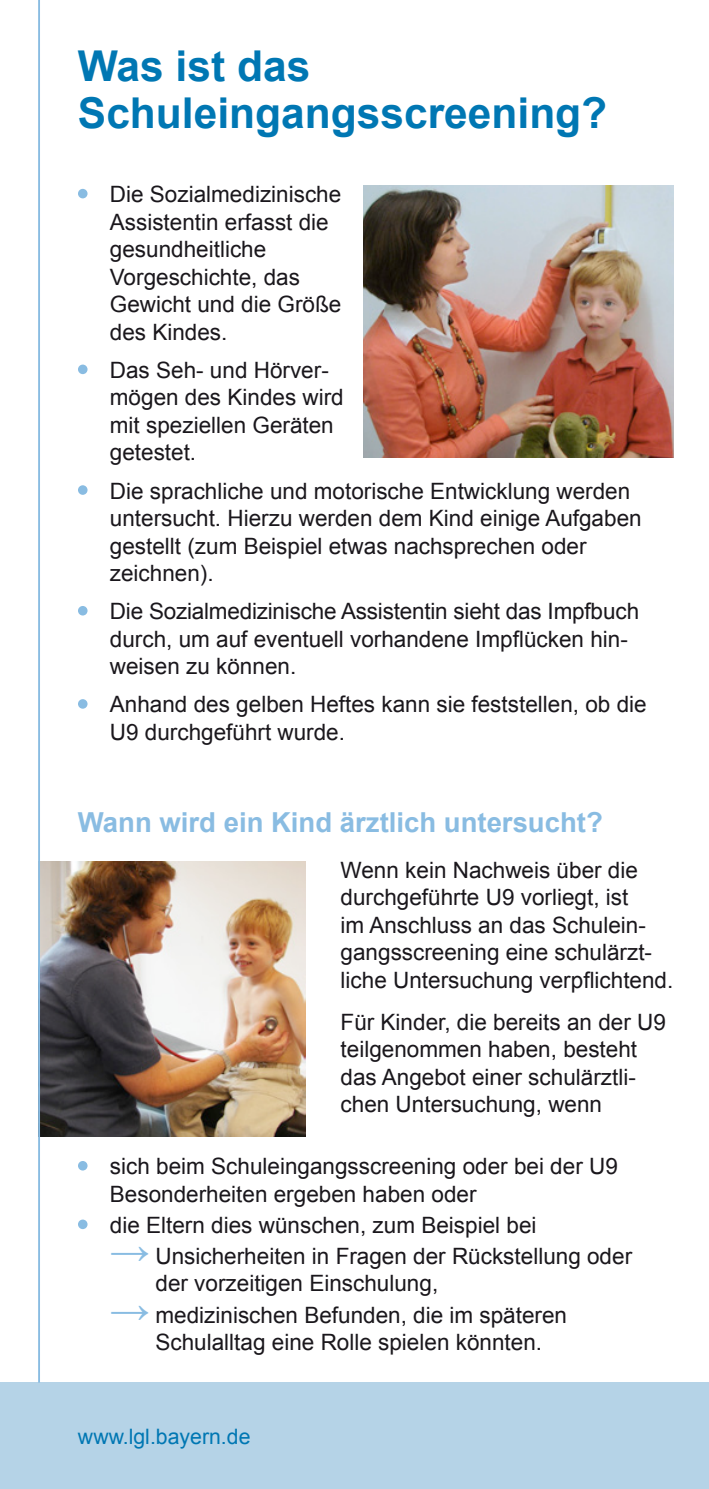
<style>
.page{position:relative;width:709px;height:1489px;background:#fff}
.page>*{position:absolute;margin:0;border:0;box-sizing:border-box;transform-origin:0 0}
.t1{font:700 42.5px/47.5px "Arial";color:#0077b3}
.t2{font:700 27.5px "Arial";color:#89bce2}
.t3{font:22.5px/27.5px "Arial";color:#1a171c}
.t4{font:21.25px "Arial";color:#0077b3}
.s1{font-size:40px;color:#89bce2}
</style>
<div class="page">
<div style="left:0;top:1382px;width:709px;height:106px;background:#b5d3e7"></div>
<img style="left:40px;top:861px;width:265px;height:275px">
<img style="left:363px;top:186px;width:310px;height:271px">
<hr style="left:38px;top:0;width:2px;height:1382px;background:#89bce2">
<div style="left:78px;top:1160px;width:9px;height:10px;background:#89bce2;border-radius:50%"></div>
<div style="left:78px;top:1219px;width:9px;height:9px;background:#89bce2;border-radius:50%"></div>
<div style="left:78px;top:189px;width:9px;height:9px;background:#89bce2;border-radius:50%"></div>
<div style="left:78px;top:364px;width:9px;height:10px;background:#89bce2;border-radius:50%"></div>
<div style="left:78px;top:485px;width:9px;height:10px;background:#89bce2;border-radius:50%"></div>
<div style="left:78px;top:606px;width:9px;height:9px;background:#89bce2;border-radius:50%"></div>
<div style="left:78px;top:699px;width:9px;height:9px;background:#89bce2;border-radius:50%"></div>
<h1 class="t1" style="left:78px;top:43px;width:531px">Was ist das<br>Schuleingangsscreening?</h1>
<p class="t3" style="left:110px;top:181px;width:233px">Die Sozialmedizinische<br>Assistentin erfasst die gesundheitliche<br>Vorgeschichte, das<br>Gewicht und die Größe des Kindes.</p>
<p class="t3" style="left:110px;top:356px;width:235px">Das Seh- und Hörver&shy;mögen des Kindes wird mit speziellen Geräten getestet.</p>
<p class="t3" style="left:110px;top:477px;width:533px">Die sprachliche und motorische Entwicklung werden untersucht. Hierzu werden dem Kind einige Aufgaben gestellt (zum Beispiel etwas nachsprechen oder zeichnen).</p>
<p class="t3" style="left:110px;top:598px;width:531px">Die Sozialmedizinische Assistentin sieht das Impfbuch durch, um auf eventuell vorhandene Impflücken hin&shy;weisen zu können.</p>
<p class="t3" style="left:110px;top:691px;width:538px">Anhand des gelben Heftes kann sie feststellen, ob die<br>U9 durchgeführt wurde.</p>
<p class="t2" style="left:78px;top:804px;width:526px">Wann wird ein Kind ärztlich untersucht?</p>
<p class="t3" style="left:340px;top:856px;width:334px">Wenn kein Nachweis über die durchgeführte U9 vorliegt, ist<br>im Anschluss an das Schulein&shy;gangsscreening eine schulärzt&shy;liche Untersuchung verpflichtend.</p>
<p class="t3" style="left:340px;top:1008px;width:327px">Für Kinder, die bereits an der U9 teilgenommen haben, besteht das Angebot einer schulärztli&shy;chen Untersuchung, wenn</p>
<p class="t3" style="left:110px;top:1152px;width:509px">sich beim Schuleingangsscreening oder bei der U9<br>Besonderheiten ergeben haben oder</p>
<p class="t3" style="left:110px;top:1211px;width:428px">die Eltern dies wünschen, zum Beispiel bei</p>
<p class="t3" style="left:155px;top:1242px;width:478px;text-indent:-46px"><span class="s1">→</span> Unsicherheiten in Fragen der Rückstellung oder der vorzeitigen Einschulung,</p>
<p class="t3" style="left:155px;top:1300px;width:413px;text-indent:-46px"><span class="s1">→</span> medizinischen Befunden, die im späteren<br>Schulalltag eine Rolle spielen könnten.</p>
<p class="t4" style="left:78px;top:1422px;width:174px">www.lgl.bayern.de</p>
</div>
